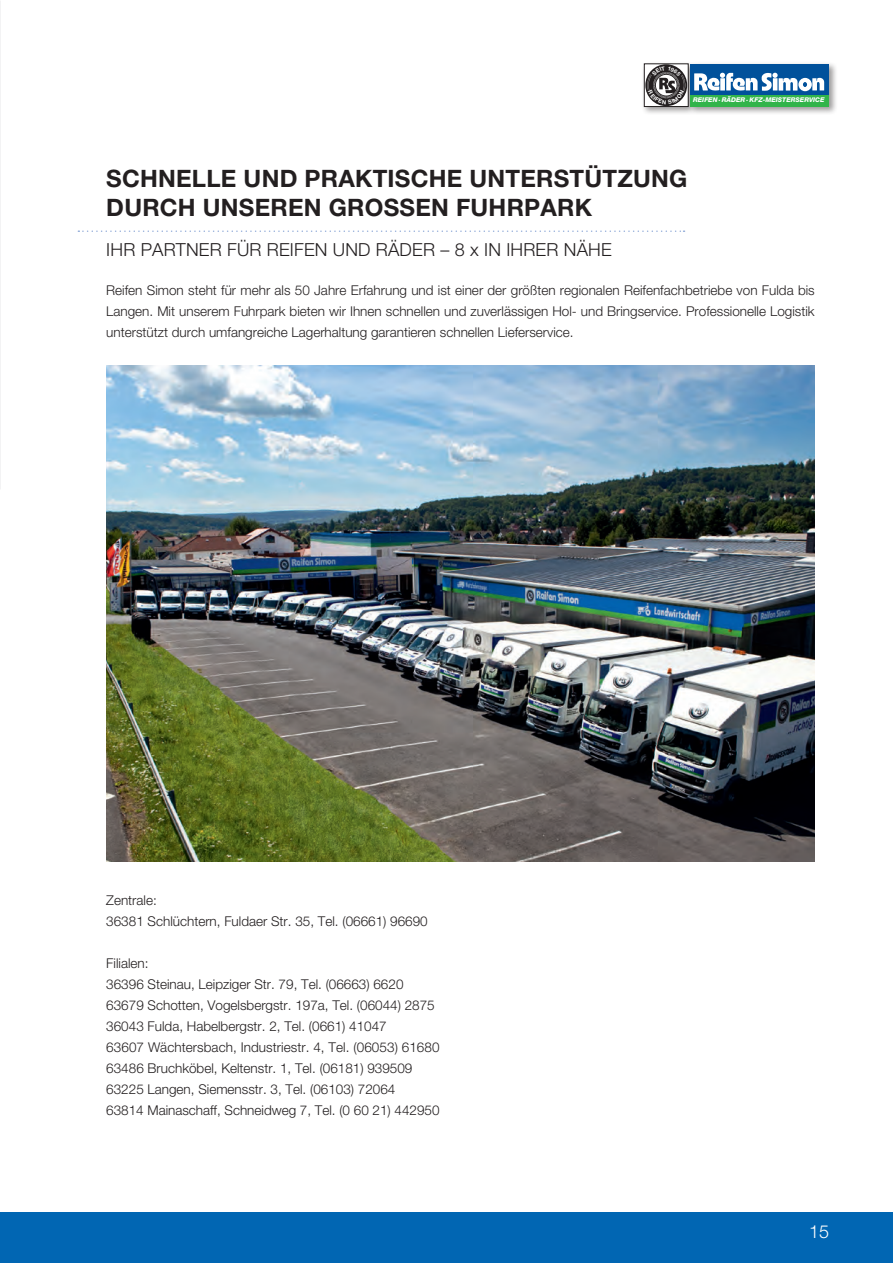
<style>
.page{position:relative;width:893px;height:1263px;background:#fff}
.page>*{position:absolute;margin:0;border:0;box-sizing:border-box;transform-origin:0 0}
.t1{font:700 24px/28.8px "Helvetica Neue LT Pro";letter-spacing:.01em;color:#231f20}
.t2{font:300 18px "Helvetica Neue LT Pro";letter-spacing:.01em;color:#231f20}
.t3{font:300 18px "Helvetica Neue LT Pro";color:#fff}
.t4{font:300 13.5px/21px "Helvetica Neue LT Pro";color:#231f20}
.t5{font:italic 800 6.45px "Helvetica Neue LT Pro";color:#fff}
</style>
<div class="page">
<div style="left:0;top:1212px;width:893px;height:51px;background:#0166b3"></div>
<div style="left:641px;top:61px;width:196px;height:54px;background:#231f20;opacity:.45"></div>
<div style="left:690px;top:72px;width:139px;height:34px;background:#31b44a"></div>
<div style="left:690px;top:64px;width:139px;height:31px;background:#01519b"></div>
<svg style="left:694px;top:73px;width:130px;height:18px"></svg>
<div style="left:644px;top:64px;width:44px;height:43px;border:1px solid #231f20"></div>
<img style="left:106px;top:366px;width:709px;height:495px">
<svg style="left:78px;top:230px;width:607px;height:2px"></svg>
<img style="left:0;top:0;width:1px;height:489px">
<svg style="left:645px;top:64px;width:42px;height:42px"></svg>
<p class="t5" style="left:693px;top:96px;width:133px">REIFEN . RÄDER . KFZ-MEISTERSERVICE</p>
<h1 class="t1" style="left:106px;top:164px;width:583px">SCHNELLE UND PRAKTISCHE UNTERSTÜTZUNG<br>DURCH UNSEREN GROSSEN FUHRPARK</h1>
<h2 class="t2" style="left:106px;top:238px;width:507px">IHR PARTNER FÜR REIFEN UND RÄDER – 8 x IN IHRER NÄHE</h2>
<p class="t4" style="left:106px;top:279px;width:710px;text-align:justify">Reifen Simon steht für mehr als 50 Jahre Erfahrung und ist einer der größten regionalen Reifenfachbetriebe von Fulda bis Langen. Mit unserem Fuhrpark bieten wir Ihnen schnellen und zuverlässigen Hol- und Bringservice. Professionelle Logistik unterstützt durch umfangreiche Lagerhaltung garantieren schnellen Lieferservice.</p>
<p class="t4" style="left:106px;top:889px;width:323px">Zentrale:<br>36381 Schlüchtern, Fuldaer Str. 35, Tel. (06661) 96690</p>
<p class="t4" style="left:106px;top:952px;width:335px">Filialen:<br>36396 Steinau, Leipziger Str. 79, Tel. (06663) 6620<br>63679 Schotten, Vogelsbergstr. 197a, Tel. (06044) 2875<br>36043 Fulda, Habelbergstr. 2, Tel. (0661) 41047<br>63607 Wächtersbach, Industriestr. 4, Tel. (06053) 61680<br>63486 Bruchköbel, Keltenstr. 1, Tel. (06181) 939509<br>63225 Langen, Siemensstr. 3, Tel. (06103) 72064<br>63814 Mainaschaff, Schneidweg 7, Tel. (0 60 21) 442950</p>
<h2 class="t3" style="left:809px;top:1220px;width:22px">15</h2>
</div>
